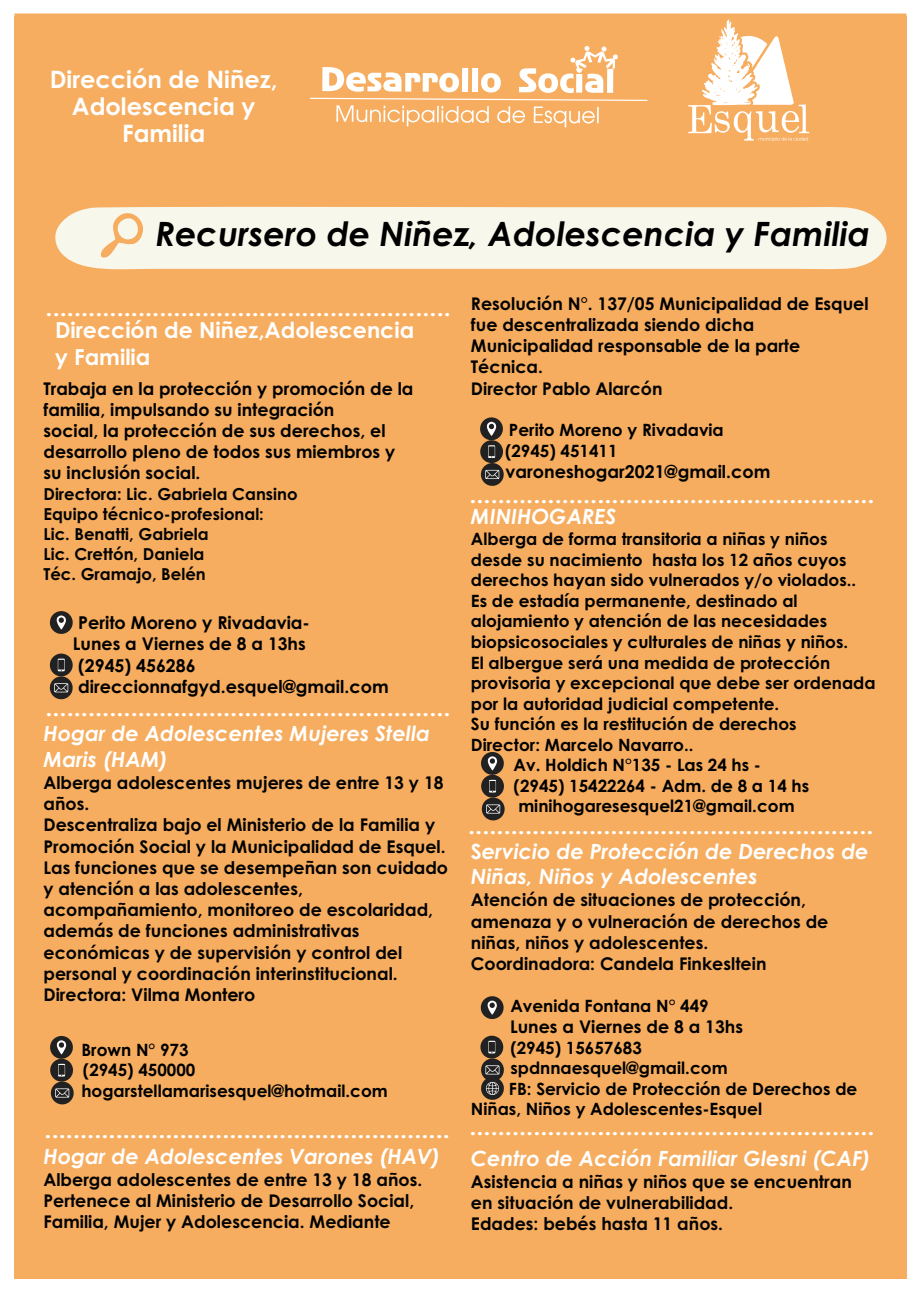
<style>
.page{position:relative;width:920px;height:1290px;background:#fff}
.page>*{position:absolute;margin:0;border:0;box-sizing:border-box;transform-origin:0 0}
.t1{font:italic 700 33.6px "Century Gothic";color:#000}
.t2{font:700 24px/26.8px "Century Gothic";color:#fff;text-align:center}
.t3{font:700 22.05px "Century Gothic";color:#fff;scale:1.15 1}
.t4{font:700 22.05px/26.8px "Century Gothic";color:#fff}
.t5{font:italic 700 21px/25.8px "Century Gothic";color:#fff}
.t6{font:700 17.7px/21.5px "Century Gothic";color:#000}
.t7{font:700 17.55px/21.1px "Century Gothic";color:#020203}
.t8{font:700 17.55px/21.1px "Century Gothic";color:#000}
.t9{font:700 16.95px/20.5px "Century Gothic";color:#000}
.t10{font:700 16.5px/20px "Century Gothic";color:#020203}
.s1{font-size:17.55px}
.s2{font-style:normal}
</style>
<div class="page">
<div style="left:14px;top:16px;width:892px;height:1263px;background:#f6ad5f"></div>
<svg style="left:14px;top:13px;width:892px;height:129px"></svg>
<svg style="left:688px;top:20px;width:121px;height:121px"></svg>
<svg style="left:310px;top:44px;width:337px;height:83px"></svg>
<svg style="left:71px;top:206px;width:816px;height:64px;background:#f6f3e4"></svg>
<svg style="left:15px;top:67px;width:150px;height:194px"></svg>
<svg style="left:49px;top:611px;width:24px;height:23px"></svg>
<svg style="left:49px;top:653px;width:24px;height:47px"></svg>
<svg style="left:50px;top:1035px;width:24px;height:70px"></svg>
<svg style="left:480px;top:417px;width:24px;height:69px"></svg>
<svg style="left:481px;top:752px;width:24px;height:69px"></svg>
<svg style="left:480px;top:996px;width:24px;height:23px"></svg>
<svg style="left:480px;top:1035px;width:24px;height:65px"></svg>
<h2 class="t2" style="left:50px;top:68px;width:229px">Dirección de Niñez,<br>Adolescencia y<br>Familia</h2>
<h1 class="t1" style="left:156px;top:221px;width:716px">Recursero de Niñez, Adolescencia y Familia</h1>
<p class="t3" style="left:46px;top:299px;width:354px">.........................................................</p>
<p class="t4" style="left:55px;top:319px;width:361px">Dirección de Niñez,Adolescencia y Familia</p>
<p class="t8" style="left:43px;top:379px;width:372px">Trabaja en la protección y promoción de la familia, impulsando su integración<br>social, la protección de sus derechos, el desarrollo pleno de todos sus miembros y su inclusión social.</p>
<p class="t10" style="left:43px;top:485px;width:256px">Directora: Lic. Gabriela Cansino<br>Equipo técnico-profesional:<br>Lic. Benatti, Gabriela<br>Lic. Crettón, Daniela<br>Téc. Gramajo, Belén</p>
<p class="t6" style="left:78px;top:614px;width:233px">Perito Moreno y Rivadavia<span class="s1">-</span></p>
<p class="t8" style="left:73px;top:635px;width:234px">Lunes a Viernes de 8 a 13hs</p>
<p class="t6" style="left:78px;top:656px;width:312px">(2945) 456286 direccionnafgyd.esquel@gmail.com</p>
<p class="t5" style="left:43px;top:722px;width:388px">Hogar de Adolescentes Mujeres Stella<br>Maris (HAM)</p>
<p class="t7" style="left:43px;top:774px;width:406px">Alberga adolescentes mujeres de entre 13 y 18 años.<br>Descentraliza bajo el Ministerio de la Familia y Promoción Social y la Municipalidad de Esquel.<br>Las funciones que se desempeñan son cuidado y atención a las adolescentes, acompañamiento, monitoreo de escolaridad, además de funciones administrativas económicas y de supervisión y control del personal y coordinación interinstitucional.<br>Directora: Vilma Montero</p>
<p class="t3" style="left:45px;top:700px;width:354px">.........................................................</p>
<p class="t9" style="left:81px;top:1039px;width:308px">Brown N° 973<br>(2945) 450000 hogarstellamarisesquel@hotmail.com</p>
<p class="t3" style="left:45px;top:1122px;width:354px">.........................................................</p>
<p class="t5" style="left:43px;top:1145px;width:398px">Hogar de Adolescentes Varones (HAV)</p>
<p class="t7" style="left:43px;top:1170px;width:380px">Alberga adolescentes de entre 13 y 18 años.<br>Pertenece al Ministerio de Desarrollo Social,<br>Familia, Mujer y Adolescencia. Mediante</p>
<p class="t7" style="left:471px;top:294px;width:399px">Resolución N°. 137/05 Municipalidad de Esquel fue descentralizada siendo dicha<br>Municipalidad responsable de la parte<br>Técnica.<br>Director Pablo Alarcón</p>
<p class="t9" style="left:505px;top:421px;width:220px">Perito Moreno y Rivadavia (2945) 451411</p>
<p class="t6" style="left:506px;top:463px;width:266px">varoneshogar2021@gmail.com</p>
<p class="t5" style="left:471px;top:505px;width:147px">MINIHOGARES</p>
<p class="t9" style="left:471px;top:530px;width:358px">Alberga de forma transitoria a niñas y niños</p>
<p class="t9" style="left:471px;top:551px;width:377px">desde su nacimiento hasta los 12 años cuyos</p>
<p class="t9" style="left:471px;top:571px;width:387px">derechos hayan sido vulnerados y/o violados..</p>
<p class="t9" style="left:471px;top:592px;width:328px">Es de estadía permanente, destinado al</p>
<p class="t9" style="left:471px;top:612px;width:358px">alojamiento y atención de las necesidades</p>
<p class="t9" style="left:471px;top:633px;width:379px">biopsicosociales y culturales de niñas y niños.</p>
<p class="t9" style="left:471px;top:654px;width:361px">El albergue será una medida de protección</p>
<p class="t9" style="left:471px;top:674px;width:406px">provisoria y excepcional que debe ser ordenada</p>
<p class="t9" style="left:471px;top:695px;width:310px">por la autoridad judicial competente.</p>
<p class="t9" style="left:471px;top:715px;width:327px">Su función es la restitución de derechos</p>
<p class="t9" style="left:471px;top:736px;width:224px">Director: Marcelo Navarro..</p>
<p class="t9" style="left:514px;top:754px;width:249px">Av. Holdich N°135 - Las 24 hs -</p>
<p class="t9" style="left:514px;top:777px;width:297px">(2945) 15422264 - Adm. de 8 a 14 hs</p>
<p class="t9" style="left:518px;top:797px;width:278px">minihogaresesquel21@gmail.com</p>
<p class="t5" style="left:471px;top:840px;width:399px"><span class="s2">S</span>ervicio de Protección de Derechos de<br>Niñas, Niños y Adolescentes</p>
<p class="t7" style="left:471px;top:891px;width:359px">Atención de situaciones de protección, amenaza y o vulneración de derechos de niñas, niños y adolescentes.<br>Coordinadora: Candela Finkesltein</p>
<p class="t9" style="left:510px;top:997px;width:200px">Avenida Fontana N° 449</p>
<p class="t8" style="left:510px;top:1017px;width:234px">Lunes a Viernes de 8 a 13hs</p>
<p class="t9" style="left:510px;top:1039px;width:133px">(2945) 15657683</p>
<p class="t9" style="left:510px;top:1059px;width:219px">spdnnaesquel@gmail.com</p>
<p class="t9" style="left:509px;top:1080px;width:350px">FB: Servicio de Protección de Derechos de</p>
<p class="t9" style="left:471px;top:1100px;width:293px">Niñas, Niños y Adolescentes-Esquel</p>
<p class="t5" style="left:471px;top:1147px;width:401px">Centro de Acción Familiar Glesni (CAF)</p>
<p class="t7" style="left:471px;top:1172px;width:382px">Asistencia a niñas y niños que se encuentran en situación de vulnerabilidad.<br>Edades: bebés hasta 11 años.</p>
<p class="t3" style="left:469px;top:486px;width:354px">.........................................................</p>
<p class="t3" style="left:468px;top:817px;width:354px">.........................................................</p>
<p class="t3" style="left:469px;top:1118px;width:354px">.........................................................</p>
</div>
